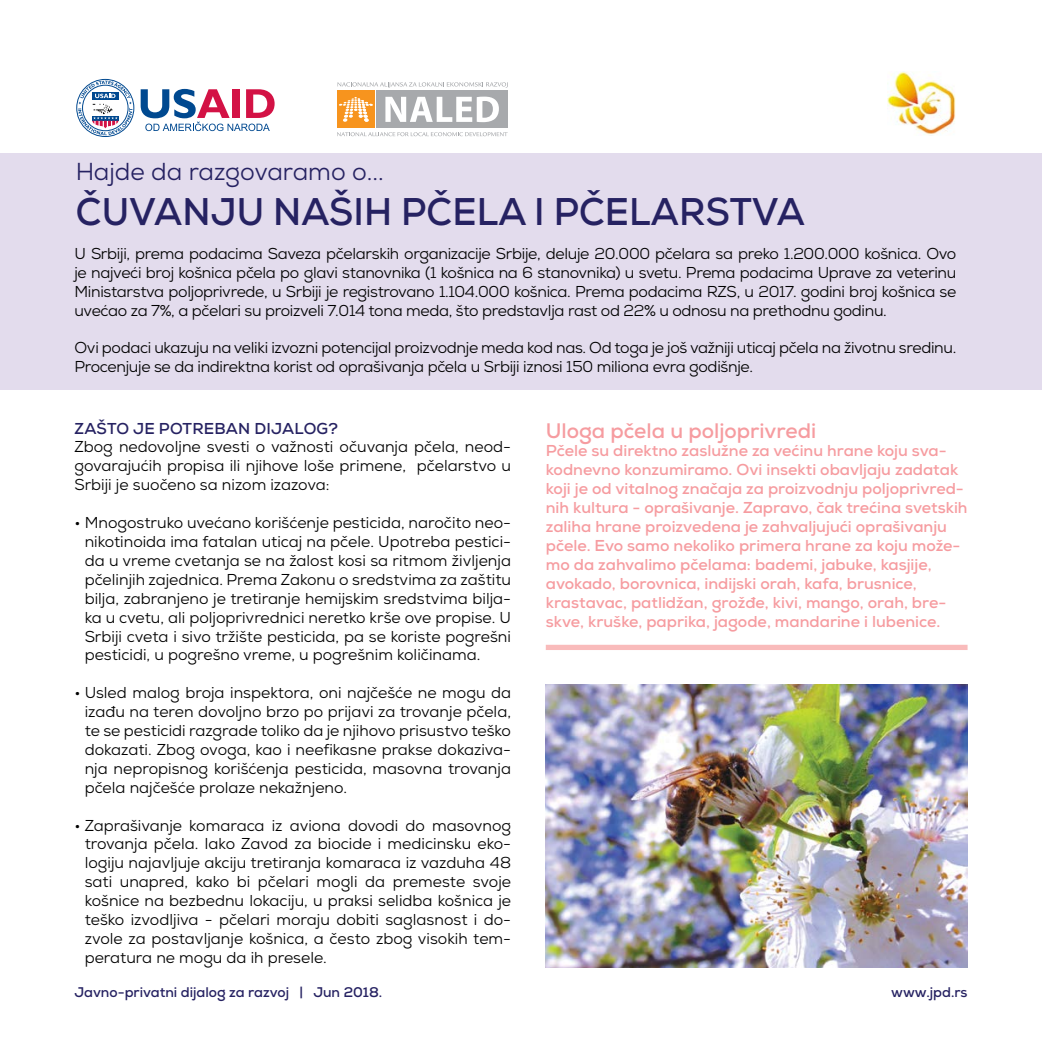
<style>
.page{position:relative;width:1042px;height:1042px;background:#fff}
.page>*{position:absolute;margin:0;border:0;box-sizing:border-box;transform-origin:0 0}
.t1{font:700 38.5px "Nexa";letter-spacing:.005em;color:#262262;scale:.95 1}
.t2{font:24.5px "Nexa";color:#262262}
.t3{font:700 21px "Nexa";color:#f69ca0}
.t4{font:15.75px/18.9px "Nexa";letter-spacing:-.02em;color:#000;text-align:justify}
.t5{font:700 15.75px/18.9px "Nexa";color:#f69ca0}
.t6{font:700 15.75px "Nexa";letter-spacing:.015em;color:#262262}
.t7{font:700 14px "Nexa";color:#262262}
</style>
<div class="page">
<div style="left:77px;top:79px;width:57px;height:58px;border:1px solid #004990;border-radius:50%"></div>
<svg style="left:78px;top:81px;width:54px;height:54px"></svg>
<svg style="left:141px;top:89px;width:134px;height:42px"></svg>
<svg style="left:337px;top:132px;width:171px;height:4px"></svg>
<div style="left:337px;top:91px;width:38px;height:37px;background:#f7941e"></div>
<div style="left:377px;top:91px;width:131px;height:37px;background:#a7a9ac"></div>
<svg style="left:385px;top:97px;width:114px;height:25px"></svg>
<svg style="left:339px;top:97px;width:34px;height:25px"></svg>
<svg style="left:337px;top:82px;width:171px;height:6px"></svg>
<div style="left:0;top:153px;width:1042px;height:236px;background:#e3dced"></div>
<img style="left:546px;top:685px;width:421px;height:282px">
<div style="left:546px;top:645px;width:421px;height:5px;background:#f9bbbb"></div>
<img style="left:887px;top:71px;width:69px;height:64px">
<h2 class="t2" style="left:76px;top:156px;width:310px">Hajde da razgovaramo o...</h2>
<h1 class="t1" style="left:76px;top:187px;width:769px">ČUVANJU NAŠIH PČELA I PČELARSTVA</h1>
<p class="t4" style="left:74px;top:244px;width:883px">U Srbiji, prema podacima Saveza pčelarskih organizacije Srbije, deluje 20.000 pčelara sa preko 1.200.000 košnica. Ovo je najveći broj košnica pčela po glavi stanovnika (1 košnica na 6 stanovnika) u svetu. Prema podacima Uprave za veterinu Ministarstva poljoprivrede, u Srbiji je registrovano 1.104.000 košnica. Prema podacima RZS, u 2017. godini broj košnica se uvećao za 7%, a pčelari su proizveli 7.014 tona meda, što predstavlja rast od 22% u odnosu na prethodnu godinu.</p>
<p class="t4" style="left:74px;top:338px;width:883px">Ovi podaci ukazuju na veliki izvozni potencijal proizvodnje meda kod nas. Od toga je još važniji uticaj pčela na životnu sredinu.<br>Procenjuje se da indirektna korist od oprašivanja pčela u Srbiji iznosi 150 miliona evra godišnje.</p>
<p class="t6" style="left:75px;top:418px;width:265px">ZAŠTO JE POTREBAN DIJALOG?</p>
<p class="t4" style="left:74px;top:438px;width:438px">Zbog nedovoljne svesti o važnosti očuvanja pčela, neod&shy;govarajućih propisa ili njihove loše primene, pčelarstvo u Srbiji je suočeno sa nizom izazova:</p>
<p class="t4" style="left:85px;top:513px;width:428px;text-indent:-10px">• Mnogostruko uvećano korišćenje pesticida, naročito neo&shy;nikotinoida ima fatalan uticaj na pčele. Upotreba pestici&shy;da u vreme cvetanja se na žalost kosi sa ritmom življenja pčelinjih zajednica. Prema Zakonu o sredstvima za zaštitu bilja, zabranjeno je tretiranje hemijskim sredstvima bilja&shy;ka u cvetu, ali poljoprivrednici neretko krše ove propise. U Srbiji cveta i sivo tržište pesticida, pa se koriste pogrešni pesticidi, u pogrešno vreme, u pogrešnim količinama.</p>
<p class="t4" style="left:85px;top:683px;width:428px;text-indent:-10px">• Usled malog broja inspektora, oni najčešće ne mogu da izađu na teren dovoljno brzo po prijavi za trovanje pčela, te se pesticidi razgrade toliko da je njihovo prisustvo teško dokazati. Zbog ovoga, kao i neefikasne prakse dokaziva&shy;nja nepropisnog korišćenja pesticida, masovna trovanja pčela najčešće prolaze nekažnjeno.</p>
<p class="t4" style="left:85px;top:816px;width:428px;text-indent:-10px">• Zaprašivanje komaraca iz aviona dovodi do masovnog trovanja pčela. Iako Zavod za biocide i medicinsku eko&shy;logiju najavljuje akciju tretiranja komaraca iz vazduha 48 sati unapred, kako bi pčelari mogli da premeste svoje košnice na bezbednu lokaciju, u praksi selidba košnica je teško izvodljiva - pčelari moraju dobiti saglasnost i do&shy;zvole za postavljanje košnica, a često zbog visokih tem&shy;peratura ne mogu da ih presele.</p>
<h3 class="t3" style="left:546px;top:417px;width:272px">Uloga pčela u poljoprivredi</h3>
<p class="t5" style="left:546px;top:441px;width:423px">Pčele su direktno zaslužne za većinu hrane koju sva&shy;kodnevno konzumiramo. Ovi insekti obavljaju zadatak koji je od vitalnog značaja za proizvodnju poljoprivred&shy;nih kultura - oprašivanje. Zapravo, čak trećina svetskih zaliha hrane proizvedena je zahvaljujući oprašivanju pčele. Evo samo nekoliko primera hrane za koju može&shy;mo da zahvalimo pčelama: bademi, jabuke, kasjije, avokado, borovnica, indijski orah, kafa, brusnice, krastavac, patlidžan, grožđe, kivi, mango, orah, bre&shy;skve, kruške, paprika, jagode, mandarine i lubenice.</p>
<p class="t7" style="left:74px;top:983px;width:309px">Javno-privatni dijalog za razvoj | Jun 2018.</p>
<p class="t7" style="left:891px;top:983px;width:78px">www.jpd.rs</p>
</div>
